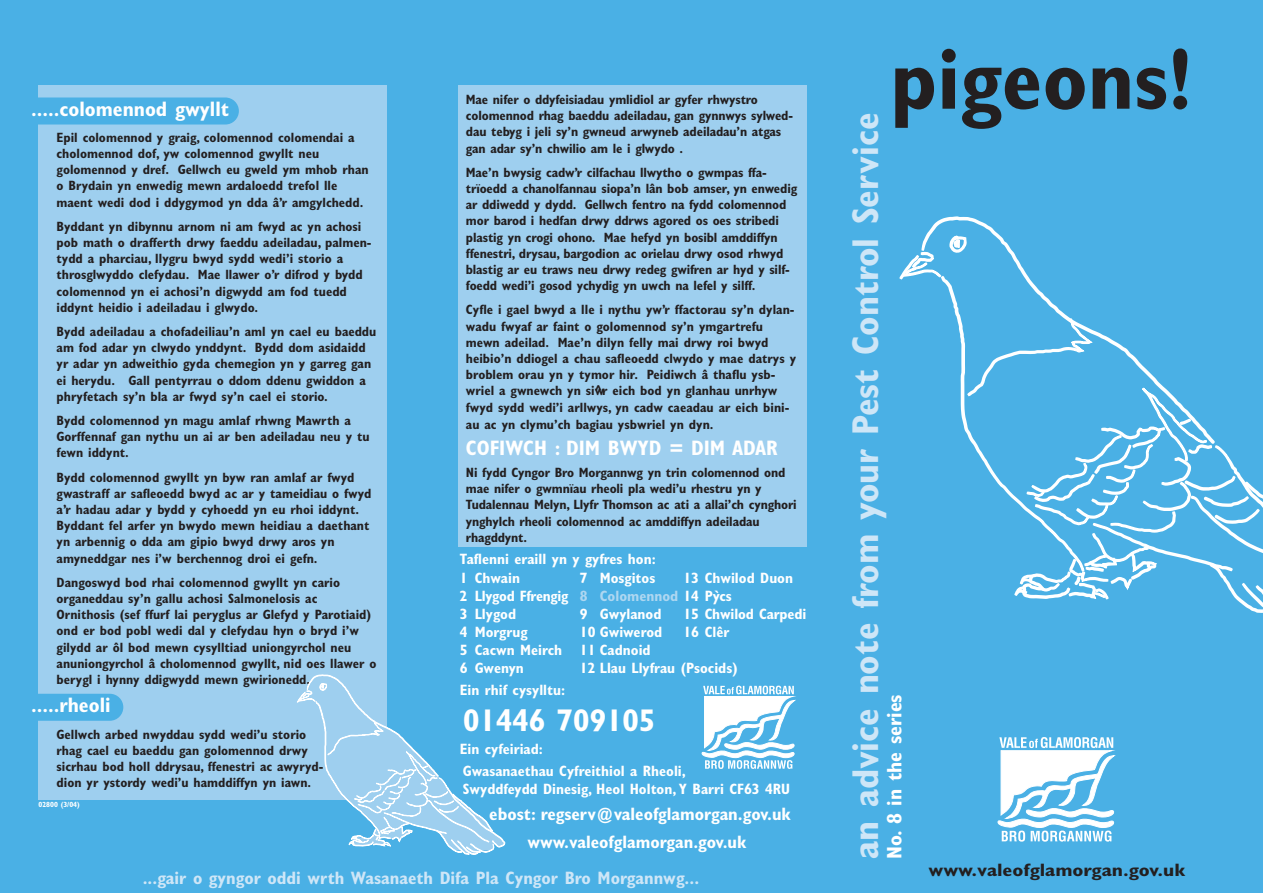
<style>
.page{position:relative;width:1263px;height:893px;background:#4ab0e5}
.page>*{position:absolute;margin:0;border:0;box-sizing:border-box;transform-origin:0 0}
.t1{font:700 condensed 87px "Gill Sans";color:#231f20}
.t2{font:700 condensed 37.5px "Gill Sans";color:#cee6f7}
.t3{font:700 condensed 31.5px "Gill Sans";color:#fff}
.t4{font:700 condensed 21px "Gill Sans";color:#fff}
.t5{font:700 condensed 18px/28px "Gill Sans";color:#fff;text-align:center}
.t6{font:700 condensed 18px "Gill Sans";color:#cee6f7}
.t7{font:700 condensed 18px "Gill Sans";color:#231f20;scale:1.17 1}
.t8{font:700 condensed 15px/18px "Gill Sans";color:#fff}
.t9{font:700 condensed 15px "Gill Sans";color:#aed7f1}
.t10{font:700 condensed 13.5px/16.2px "Gill Sans";color:#231f20}
.t11{font:700 condensed 7.5px "Gill Sans";color:#fff}
.s1{color:#aed7f1}
</style>
<div class="page">
<svg style="left:998px;top:737px;width:118px;height:105px"></svg>
<svg style="left:899px;top:216px;width:364px;height:397px"></svg>
<div style="left:38px;top:85px;width:349px;height:714px;background:#9ecfef"></div>
<div style="left:4px;top:98px;width:235px;height:27px;background:#4ab0e5;border-radius:14px"></div>
<div style="left:4px;top:694px;width:119px;height:27px;background:#4ab0e5;border-radius:14px"></div>
<div style="left:458px;top:85px;width:349px;height:462px;background:#9ecfef"></div>
<svg style="left:297px;top:674px;width:208px;height:181px"></svg>
<svg style="left:702px;top:686px;width:94px;height:83px"></svg>
<h3 class="t4" style="left:31px;top:101px;width:200px">.....colomennod gwyllt</h3>
<p class="t10" style="left:57px;top:130px;width:314px">Epil colomennod y graig, colomennod colomendai a cholomennod dof, yw colomennod gwyllt neu golomennod y dref. Gellwch eu gweld ym mhob rhan o Brydain yn enwedig mewn ardaloedd trefol lle maent wedi dod i ddygymod yn dda â’r amgylchedd.</p>
<p class="t10" style="left:57px;top:219px;width:316px">Byddant yn dibynnu arnom ni am fwyd ac yn achosi pob math o drafferth drwy faeddu adeiladau, palmen&shy;tydd a pharciau, llygru bwyd sydd wedi’i storio a throsglwyddo clefydau. Mae llawer o’r difrod y bydd colomennod yn ei achosi’n digwydd am fod tuedd iddynt heidio i adeiladau i glwydo.</p>
<p class="t10" style="left:57px;top:324px;width:321px">Bydd adeiladau a chofadeiliau’n aml yn cael eu baeddu am fod adar yn clwydo ynddynt. Bydd dom asidaidd yr adar yn adweithio gyda chemegion yn y garreg gan ei herydu. Gall pentyrrau o ddom ddenu gwiddon a phryfetach sy’n bla ar fwyd sy’n cael ei storio.</p>
<p class="t10" style="left:57px;top:413px;width:314px">Bydd colomennod yn magu amlaf rhwng Mawrth a<br>Gorffennaf gan nythu un ai ar ben adeiladau neu y tu fewn iddynt.</p>
<p class="t10" style="left:57px;top:470px;width:316px">Bydd colomennod gwyllt yn byw ran amlaf ar fwyd gwastraff ar safleoedd bwyd ac ar y tameidiau o fwyd a’r hadau adar y bydd y cyhoedd yn eu rhoi iddynt.<br>Byddant fel arfer yn bwydo mewn heidiau a daethant yn arbennig o dda am gipio bwyd drwy aros yn amyneddgar nes i’w berchennog droi ei gefn.</p>
<p class="t10" style="left:57px;top:575px;width:321px">Dangoswyd bod rhai colomennod gwyllt yn cario organeddau sy’n gallu achosi Salmonelosis ac Ornithosis (sef ffurf lai peryglus ar Glefyd y Parotiaid) ond er bod pobl wedi dal y clefydau hyn o bryd i’w gilydd ar ôl bod mewn cysylltiad uniongyrchol neu anuniongyrchol â cholomennod gwyllt, nid oes llawer o berygl i hynny ddigwydd mewn gwirionedd.</p>
<h3 class="t4" style="left:31px;top:697px;width:81px">.....rheoli</h3>
<p class="t10" style="left:57px;top:727px;width:268px">Gellwch arbed nwyddau sydd wedi’u storio rhag cael eu baeddu gan golomennod drwy sicrhau bod holl ddrysau, ffenestri ac awyryd&shy;dion yr ystordy wedi’u hamddiffyn yn iawn.</p>
<p class="t11" style="left:38px;top:802px;width:43px">02800 (3/04)</p>
<p class="t10" style="left:466px;top:93px;width:329px">Mae nifer o ddyfeisiadau ymlidiol ar gyfer rhwystro colomennod rhag baeddu adeiladau, gan gynnwys sylwed&shy;dau tebyg i jeli sy’n gwneud arwyneb adeiladau’n atgas gan adar sy’n chwilio am le i glwydo .</p>
<p class="t10" style="left:466px;top:165px;width:333px">Mae’n bwysig cadw’r cilfachau llwytho o gwmpas ffa&shy;trïoedd a chanolfannau siopa’n lân bob amser, yn enwedig ar ddiwedd y dydd. Gellwch fentro na fydd colomennod mor barod i hedfan drwy ddrws agored os oes stribedi plastig yn crogi ohono. Mae hefyd yn bosibl amddiffyn ffenestri, drysau, bargodion ac orielau drwy osod rhwyd blastig ar eu traws neu drwy redeg gwifren ar hyd y silf&shy;foedd wedi’i gosod ychydig yn uwch na lefel y silff.</p>
<p class="t10" style="left:466px;top:303px;width:332px">Cyfle i gael bwyd a lle i nythu yw’r ffactorau sy’n dylan&shy;wadu fwyaf ar faint o golomennod sy’n ymgartrefu mewn adeilad. Mae’n dilyn felly mai drwy roi bwyd heibio’n ddiogel a chau safleoedd clwydo y mae datrys y broblem orau yn y tymor hir. Peidiwch â thaflu ysb&shy;wriel a gwnewch yn si^wr eich bod yn glanhau unrhyw fwyd sydd wedi’i arllwys, yn cadw caeadau ar eich bini&shy;au ac yn clymu’ch bagiau ysbwriel yn dyn.</p>
<h3 class="t4" style="left:466px;top:440px;width:313px">COFIWCH : DIM BWYD = DIM ADAR</h3>
<p class="t10" style="left:466px;top:465px;width:332px">Ni fydd Cyngor Bro Morgannwg yn trin colomennod ond mae nifer o gwmnïau rheoli pla wedi’u rhestru yn y Tudalennau Melyn, Llyfr Thomson ac ati a allai’ch cynghori ynghylch rheoli colomennod ac amddiffyn adeiladau rhagddynt.</p>
<p class="t8" style="left:460px;top:551px;width:197px">Taflenni eraill yn y gyfres hon:</p>
<p class="t8" style="left:475px;top:571px;width:95px">Chwain<br>Llygod Ffrengig<br>Llygod<br>Morgrug<br>Cacwn Meirch<br>Gwenyn</p>
<p class="t8" style="left:600px;top:571px;width:133px">Mosgitos<br><span class="s1">Colomennod</span> 14 Py`cs<br>Gwylanod</p>
<p class="t8" style="left:683px;top:571px;width:111px">13 Chwilod Duon</p>
<p class="t8" style="left:683px;top:607px;width:124px">15 Chwilod Carpedi<br>16 Clêr</p>
<p class="t8" style="left:460px;top:571px;width:9px;text-align:justify">1<br>2<br>3<br>4<br>5<br>6</p>
<p class="t8" style="left:580px;top:571px;width:9px">7</p>
<p class="t9" style="left:580px;top:591px;width:9px">8</p>
<p class="t8" style="left:580px;top:607px;width:159px">9<br>10 Gwiwerod<br>11 Cadnoid<br>12 Llau Llyfrau (Psocids)</p>
<p class="t8" style="left:460px;top:682px;width:107px">Ein rhif cysylltu:</p>
<h3 class="t3" style="left:463px;top:708px;width:194px">01446 709105</h3>
<p class="t8" style="left:460px;top:741px;width:85px">Ein cyfeiriad:</p>
<p class="t8" style="left:463px;top:763px;width:329px">Gwasanaethau Cyfreithiol a Rheoli,<br>Swyddfeydd Dinesig, Heol Holton, Y Barri CF63 4RU</p>
<h3 class="t5" style="left:489px;top:801px;width:303px">ebost: regserv@valeofglamorgan.gov.uk www.valeofglamorgan.gov.uk</h3>
<h3 class="t6" style="left:143px;top:871px;width:558px">...gair o gyngor oddi wrth Wasanaeth Difa Pla Cyngor Bro Morgannwg...</h3>
<h1 class="t1" style="left:890px;top:46px;width:303px">pigeons!</h1>
<h2 class="t2" style="left:851px;top:859px;width:747px;rotate:-90deg">an advice note from your Pest Control Service</h2>
<h3 class="t4" style="left:886px;top:859px;width:166px;rotate:-90deg">No. 8 in the series</h3>
<h3 class="t7" style="left:928px;top:863px;width:221px">www.valeofglamorgan.gov.uk</h3>
</div>
